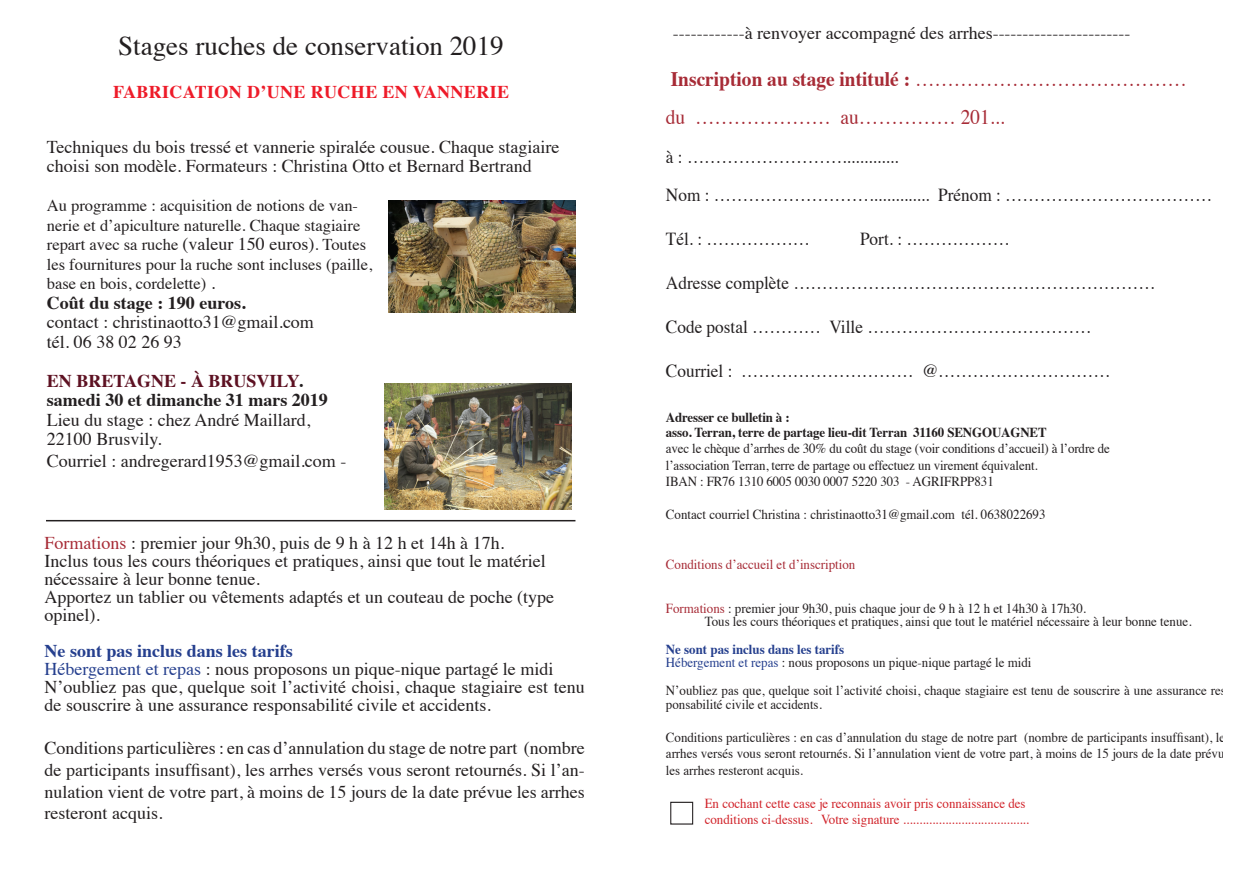
<style>
.page{position:relative;width:1259px;height:893px;background:#fff}
.page>*{position:absolute;margin:0;border:0;box-sizing:border-box;transform-origin:0 0}
.t1{font:27px "Times";color:#231f20}
.t2{font:20.55px/38.4px "Times";color:#a72b36;scale:.94 1}
.t3{font:18.3px/38.4px "Times";color:#231f20;scale:.94 1}
.t4{font:18px/18px "Times";color:#231f20}
.t5{font:700 18px "Times";color:#231f20}
.t6{font:700 18px "Times";letter-spacing:.02em;color:#ee1b29}
.t7{font:700 18px "Times";color:#253f8e}
.t8{font:700 18px "Times";color:#5d1122}
.t9{font:16.5px/19.5px "Times";color:#231f20}
.t10{font:13.8px/16.5px "Times";color:#231f20;scale:.94 1}
.t11{font:13.8px/16.5px "Times";color:#d1232a;scale:.94 1}
.t12{font:700 13.8px/14.9px "Times";letter-spacing:-.01em;color:#231f20;scale:.94 1}
.t13{font:13.8px "Times";color:#a72b36;scale:.94 1}
.s1{font-size:18px}
.s2{color:#231f20}
.s3{color:#a72b36}
.s4{color:#253f8e}
.s5{font-weight:700}
.s6{font-weight:700;color:#253f8e}
</style>
<div class="page">
<img style="left:388px;top:201px;width:187px;height:112px">
<hr style="left:46px;top:520px;width:529px;height:1px;background:#231f20">
<img style="left:385px;top:384px;width:187px;height:125px">
<div style="left:670px;top:802px;width:23px;height:23px;border:1px solid #231f20"></div>
<p class="t1" style="left:118px;top:20px;width:387px">Stages ruches de conservation 2019</p>
<p class="t6" style="left:113px;top:75px;width:397px">FABRICATION D’UNE RUCHE EN VANNERIE</p>
<p class="t4" style="left:47px;top:135px;width:514px;line-height:19.5px">Techniques du bois tressé et vannerie spiralée cousue. Chaque stagiaire choisi son modèle. Formateurs : Christina Otto et Bernard Bertrand</p>
<p class="t9" style="left:47px;top:194px;width:327px">Au programme : acquisition de notions de van&shy;nerie et d’apiculture naturelle. Chaque stagiaire repart avec sa ruche <span class="s1">(valeur 150 euros)</span>. Toutes les fournitures pour la ruche sont incluses (paille, base en bois, cordelette) <span class="s1">.</span></p>
<p class="t5" style="left:47px;top:285px;width:200px">Coût du stage : 190 euros.</p>
<p class="t4" style="left:47px;top:311px;width:269px">contact : christinaotto31@gmail.com</p>
<p class="t4" style="left:47px;top:331px;width:136px">tél. 06 38 02 26 93</p>
<p class="t8" style="left:47px;top:363px;width:257px">EN BRETAGNE - À BRUSVILY<span class="s2">.</span></p>
<p class="t5" style="left:47px;top:383px;width:282px">samedi 30 et dimanche 31 mars 2019</p>
<p class="t4" style="left:47px;top:409px;width:265px">Lieu du stage : chez André Maillard,</p>
<p class="t4" style="left:47px;top:428px;width:116px">22100 Brusvily.</p>
<p class="t4" style="left:47px;top:450px;width:301px">Courriel : andregerard1953@gmail.com -</p>
<p class="t4" style="left:45px;top:533px;width:461px"><span class="s3">Formations</span> : premier jour 9h30, puis de 9 h à 12 h et 14h à 17h.</p>
<p class="t4" style="left:45px;top:551px;width:502px">Inclus tous les cours théoriques et pratiques, ainsi que tout le matériel nécessaire à leur bonne tenue.</p>
<p class="t4" style="left:45px;top:587px;width:511px">Apportez un tablier ou vêtements adaptés et un couteau de poche (type opinel).</p>
<p class="t7" style="left:45px;top:634px;width:250px">Ne sont pas inclus dans les tarifs</p>
<p class="t4" style="left:45px;top:659px;width:510px"><span class="s4">Hébergement et repas</span> : nous proposons un pique-nique partagé le midi</p>
<p class="t4" style="left:45px;top:677px;width:542px">N’oubliez pas que, quelque soit l’activité choisi, chaque stagiaire est tenu de souscrire à une assurance responsabilité civile et accidents.</p>
<p class="t4" style="left:45px;top:736px;width:542px;line-height:21.6px;text-align:justify">Conditions particulières : en cas d’annulation du stage de notre part (nombre de participants insuffisant), les arrhes versés vous seront retournés. Si l’an&shy;nulation vient de votre part, à moins de 15 jours de la date prévue les arrhes resteront acquis.</p>
<p class="t4" style="left:673px;top:22px;width:459px">------------à renvoyer accompagné des arrhes-----------------------</p>
<p class="t2" style="left:666px;top:58px;width:555px"><span class="s5">Inscription au stage intitulé :</span> …………………………………… du ………………… au…………… 201...</p>
<p class="t3" style="left:666px;top:136px;width:583px">à : ……………………….............<br>Nom : ……………………….............. Prénom : ………………………………</p>
<p class="t3" style="left:666px;top:218px;width:155px">Tél. : ………………</p>
<p class="t3" style="left:860px;top:218px;width:161px">Port. : ………………</p>
<p class="t3" style="left:666px;top:262px;width:522px">Adresse complète ………………………………………………………</p>
<p class="t3" style="left:666px;top:306px;width:454px">Code postal ………… Ville …………………………………</p>
<p class="t3" style="left:666px;top:350px;width:475px">Courriel : ………………………… @…………………………</p>
<p class="t12" style="left:666px;top:408px;width:407px">Adresser ce bulletin à :<br>asso. Terran, terre de partage lieu-dit Terran 31160 SENGOUAGNET</p>
<p class="t10" style="left:666px;top:439px;width:474px">avec le chèque d’arrhes de 30% du coût du stage (voir conditions d’accueil) à l’ordre de l’association Terran, terre de partage ou effectuez un virement équivalent.<br>IBAN : FR76 1310 6005 0030 0007 5220 303 - AGRIFRPP831</p>
<p class="t10" style="left:666px;top:505px;width:405px">Contact courriel Christina : christinaotto31@gmail.com tél. 0638022693</p>
<p class="t13" style="left:666px;top:551px;width:203px">Conditions d’accueil et d’inscription</p>
<p class="t10" style="left:705px;top:600px;width:519px;line-height:13.8px;text-indent:-39px"><span class="s3">Formations</span> : premier jour 9h30, puis chaque jour de 9 h à 12 h et 14h30 à 17h30.<br>Tous les cours théoriques et pratiques, ainsi que tout le matériel nécessaire à leur bonne tenue.</p>
<p class="t10" style="left:666px;top:641px;width:390px;line-height:13.8px"><span class="s6">Ne sont pas inclus dans les tarifs<br></span><span class="s4">Hébergement et repas</span> : nous proposons un pique-nique partagé le midi</p>
<p class="t10" style="left:666px;top:682px;width:602px;line-height:13.8px">N’oubliez pas que, quelque soit l’activité choisi, chaque stagiaire est tenu de souscrire à une assurance res&shy;ponsabilité civile et accidents.</p>
<p class="t10" style="left:666px;top:728px;width:602px;text-align:justify">Conditions particulières : en cas d’annulation du stage de notre part (nombre de participants insuffisant), les arrhes versés vous seront retournés. Si l’annulation vient de votre part, à moins de 15 jours de la date prévue les arrhes resteront acquis.</p>
<p class="t11" style="left:705px;top:793px;width:346px">En cochant cette case je reconnais avoir pris connaissance des conditions ci-dessus. Votre signature .......................................</p>
</div>
